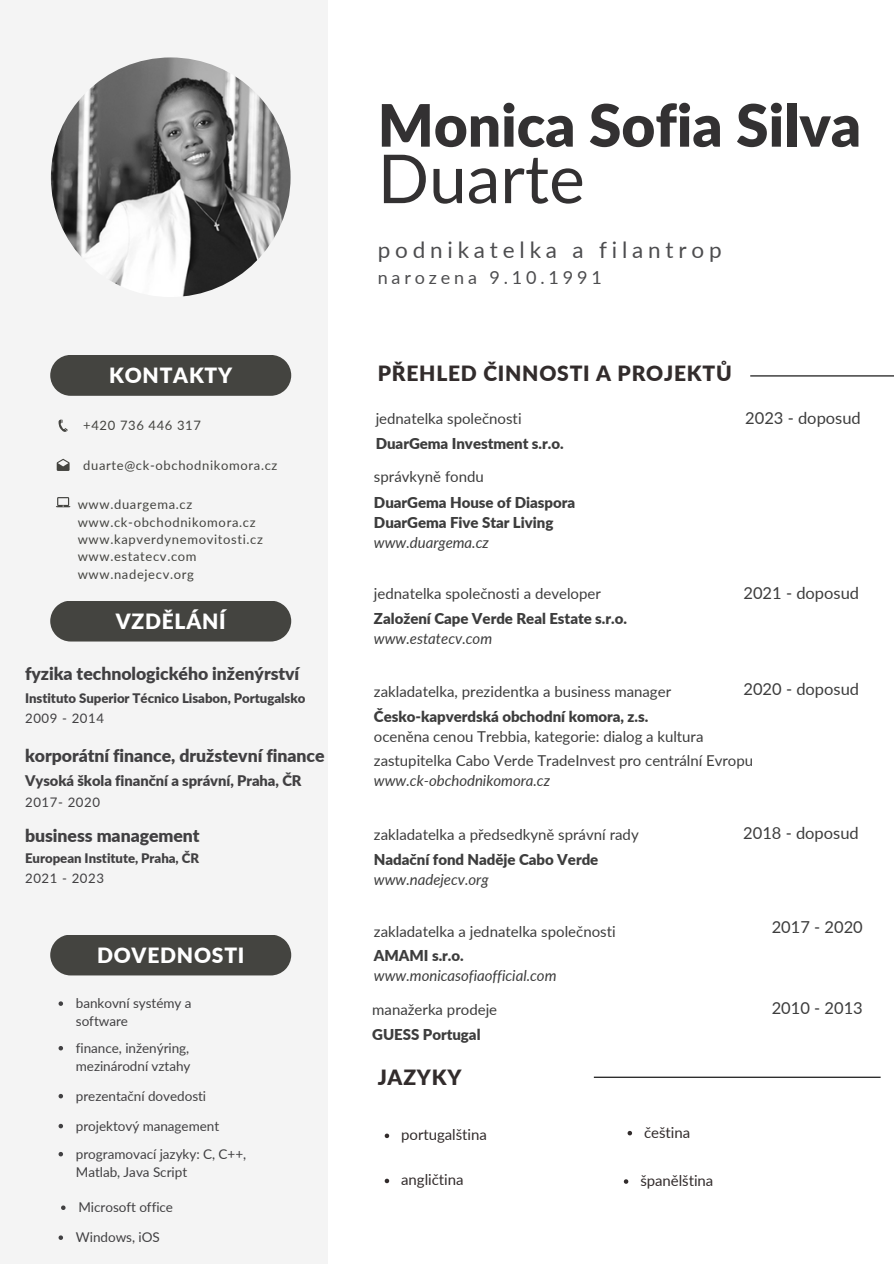
<style>
.page{position:relative;width:894px;height:1264px;background:#fff}
.page>*{position:absolute;margin:0;border:0;box-sizing:border-box;transform-origin:0 0}
.t1{font:67.5px "Lato";color:#333132}
.t2{font:900 58.5px "Lato";color:#333132}
.t3{font:22.5px "Lato";letter-spacing:.215em;color:#4d4d4f}
.t4{font:900 21px "Lato";letter-spacing:.035em;color:#322c2c}
.t5{font:900 21px "Lato";letter-spacing:.035em;color:#fff}
.t6{font:18px "Lato";letter-spacing:.215em;color:#4d4d4f}
.t7{font:900 17.55px "Lato";letter-spacing:-.005em;color:#414042}
.t8{font:16.5px "Lato";color:#3d3d3d}
.t9{font:15px "Lato";color:#3d3d3d}
.t10{font:900 15px "Lato";color:#3d3d3d}
.t11{font:italic 15px "Lato";color:#3d3d3d}
.t12{font:15px "Lato";letter-spacing:-.005em;color:#322c2c}
.t13{font:900 14.7px "Lato";letter-spacing:-.005em;color:#414042}
.t14{font:13.5px/18px "Lato";letter-spacing:-.005em;color:#414042}
.t15{font:900 13.2px "Lato";letter-spacing:-.005em;color:#414042}
.t16{font:13.2px "Lato";letter-spacing:.045em;color:#414042}
.t17{font:13.05px "Lato";letter-spacing:.05em;color:#444440}
</style>
<div class="page">
<div style="left:0;top:0;width:327px;height:1263px;background:#f4f4f4"></div>
<div style="left:50px;top:355px;width:241px;height:41px;background:#444440"></div>
<div style="left:50px;top:601px;width:241px;height:40px;background:#444440"></div>
<div style="left:50px;top:935px;width:241px;height:40px;background:#444440"></div>
<svg style="left:56px;top:497px;width:14px;height:10px"></svg>
<svg style="left:57px;top:459px;width:13px;height:12px"></svg>
<svg style="left:58px;top:419px;width:9px;height:13px"></svg>
<hr style="left:750px;top:375px;width:143px;height:1px;background:#000">
<hr style="left:593px;top:1076px;width:287px;height:1px;background:#000">
<img style="left:51px;top:57px;width:239px;height:240px;border-radius:50%">
<svg style="left:59px;top:1235px;width:4px;height:4px"></svg>
<svg style="left:61px;top:1205px;width:5px;height:4px"></svg>
<svg style="left:59px;top:1093px;width:4px;height:5px"></svg>
<svg style="left:59px;top:1123px;width:4px;height:5px"></svg>
<svg style="left:59px;top:1152px;width:4px;height:4px"></svg>
<svg style="left:59px;top:1046px;width:4px;height:4px"></svg>
<svg style="left:384px;top:1133px;width:5px;height:5px"></svg>
<svg style="left:384px;top:1178px;width:5px;height:5px"></svg>
<svg style="left:627px;top:1130px;width:5px;height:5px"></svg>
<svg style="left:623px;top:1179px;width:5px;height:4px"></svg>
<svg style="left:59px;top:1001px;width:4px;height:4px"></svg>
<p class="t5" style="left:109px;top:362px;width:125px">KONTAKTY</p>
<p class="t17" style="left:83px;top:417px;width:119px">+420 736 446 317</p>
<p class="t17" style="left:83px;top:457px;width:196px">duarte@ck-obchodnikomora.cz</p>
<p class="t17" style="left:78px;top:496px;width:116px">www.duargema.cz</p>
<h3 class="t17" style="left:78px;top:513px;width:179px">www.ck-obchodnikomora.cz</h3>
<p class="t17" style="left:78px;top:531px;width:187px">www.kapverdynemovitosti.cz</p>
<p class="t17" style="left:78px;top:548px;width:120px">www.estatecv.com</p>
<p class="t17" style="left:78px;top:565px;width:118px">www.nadejecv.org</p>
<p class="t5" style="left:116px;top:608px;width:111px">VZDĚLÁNÍ</p>
<p class="t7" style="left:25px;top:662px;width:276px">fyzika technologického inženýrství</p>
<h3 class="t15" style="left:25px;top:689px;width:282px">Instituto Superior Técnico Lisabon, Portugalsko</h3>
<h5 class="t16" style="left:25px;top:710px;width:81px">2009 - 2014</h5>
<p class="t7" style="left:25px;top:744px;width:301px">korporátní finance, družstevní finance</p>
<h5 class="t13" style="left:25px;top:772px;width:278px">Vysoká škola finanční a správní, Praha, ČR</h5>
<p class="t16" style="left:25px;top:793px;width:77px">2017- 2020</p>
<h6 class="t7" style="left:25px;top:824px;width:176px">business management</h6>
<h3 class="t15" style="left:25px;top:849px;width:175px">European Institute, Praha, ČR</h3>
<p class="t16" style="left:25px;top:870px;width:81px">2021 - 2023</p>
<p class="t5" style="left:97px;top:942px;width:149px">DOVEDNOSTI</p>
<p class="t14" style="left:76px;top:993px;width:117px">bankovní systémy a software</p>
<p class="t14" style="left:76px;top:1038px;width:116px">finance, inženýring, mezinárodní vztahy</p>
<p class="t14" style="left:76px;top:1086px;width:132px">prezentační dovedosti</p>
<h6 class="t14" style="left:76px;top:1116px;width:145px">projektový management</h6>
<p class="t14" style="left:76px;top:1144px;width:172px">programovací jazyky: C, C++,<br>Matlab, Java Script</p>
<p class="t14" style="left:78px;top:1197px;width:96px">Microsoft office</p>
<h3 class="t14" style="left:76px;top:1227px;width:85px">Windows, iOS</h3>
<p class="t2" style="left:377px;top:89px;width:485px">Monica Sofia Silva</p>
<p class="t1" style="left:377px;top:136px;width:208px">Duarte</p>
<p class="t3" style="left:377px;top:236px;width:345px">podnikatelka a filantrop</p>
<p class="t6" style="left:377px;top:266px;width:226px">narozena 9.10.1991</p>
<p class="t4" style="left:377px;top:360px;width:355px">PŘEHLED ČINNOSTI A PROJEKTŮ</p>
<h4 class="t9" style="left:375px;top:409px;width:147px">jednatelka společnosti</h4>
<h1 class="t10" style="left:375px;top:434px;width:189px">DuarGema Investment s.r.o.</h1>
<p class="t9" style="left:374px;top:467px;width:111px">správkyně fondu</p>
<p class="t10" style="left:374px;top:492px;width:203px">DuarGema House of Diaspora</p>
<p class="t10" style="left:374px;top:513px;width:181px">DuarGema Five Star Living</p>
<h6 class="t11" style="left:374px;top:533px;width:116px">www.duargema.cz</h6>
<h2 class="t8" style="left:745px;top:408px;width:117px">2023 - doposud</h2>
<p class="t9" style="left:374px;top:584px;width:228px">jednatelka společnosti a developer</p>
<p class="t10" style="left:374px;top:609px;width:254px">Založení Cape Verde Real Estate s.r.o.</p>
<p class="t11" style="left:374px;top:629px;width:120px">www.estatecv.com</p>
<p class="t8" style="left:743px;top:582px;width:117px">2021 - doposud</p>
<p class="t9" style="left:374px;top:682px;width:298px">zakladatelka, prezidentka a business manager</p>
<h6 class="t10" style="left:374px;top:707px;width:276px">Česko-kapverdská obchodní komora, z.s.</h6>
<p class="t9" style="left:374px;top:727px;width:331px">oceněna cenou Trebbia, kategorie: dialog a kultura</p>
<p class="t8" style="left:743px;top:678px;width:117px">2020 - doposud</p>
<p class="t9" style="left:374px;top:750px;width:380px">zastupitelka Cabo Verde TradeInvest pro centrální Evropu</p>
<p class="t11" style="left:374px;top:771px;width:178px">www.ck-obchodnikomora.cz</p>
<h6 class="t9" style="left:374px;top:825px;width:266px">zakladatelka a předsedkyně správní rady</h6>
<p class="t10" style="left:374px;top:850px;width:226px">Nadační fond Naděje Cabo Verde</p>
<p class="t11" style="left:374px;top:870px;width:116px">www.nadejecv.org</p>
<p class="t9" style="left:374px;top:921px;width:243px">zakladatelka a jednatelka společnosti</p>
<p class="t10" style="left:374px;top:946px;width:91px">AMAMI s.r.o.</p>
<p class="t11" style="left:374px;top:966px;width:184px">www.monicasofiaofficial.com</p>
<p class="t9" style="left:372px;top:999px;width:126px">manažerka prodeje</p>
<p class="t10" style="left:372px;top:1025px;width:110px">GUESS Portugal</p>
<p class="t4" style="left:377px;top:1064px;width:85px">JAZYKY</p>
<p class="t12" style="left:401px;top:1125px;width:87px">portugalština</p>
<p class="t12" style="left:401px;top:1170px;width:64px">angličtina</p>
<h6 class="t12" style="left:644px;top:1122px;width:48px">čeština</h6>
<p class="t12" style="left:640px;top:1171px;width:75px">španělština</p>
<p class="t8" style="left:743px;top:822px;width:117px">2018 - doposud</p>
<h3 class="t8" style="left:771px;top:916px;width:93px">2017 - 2020</h3>
<h5 class="t8" style="left:771px;top:997px;width:93px">2010 - 2013</h5>
</div>
